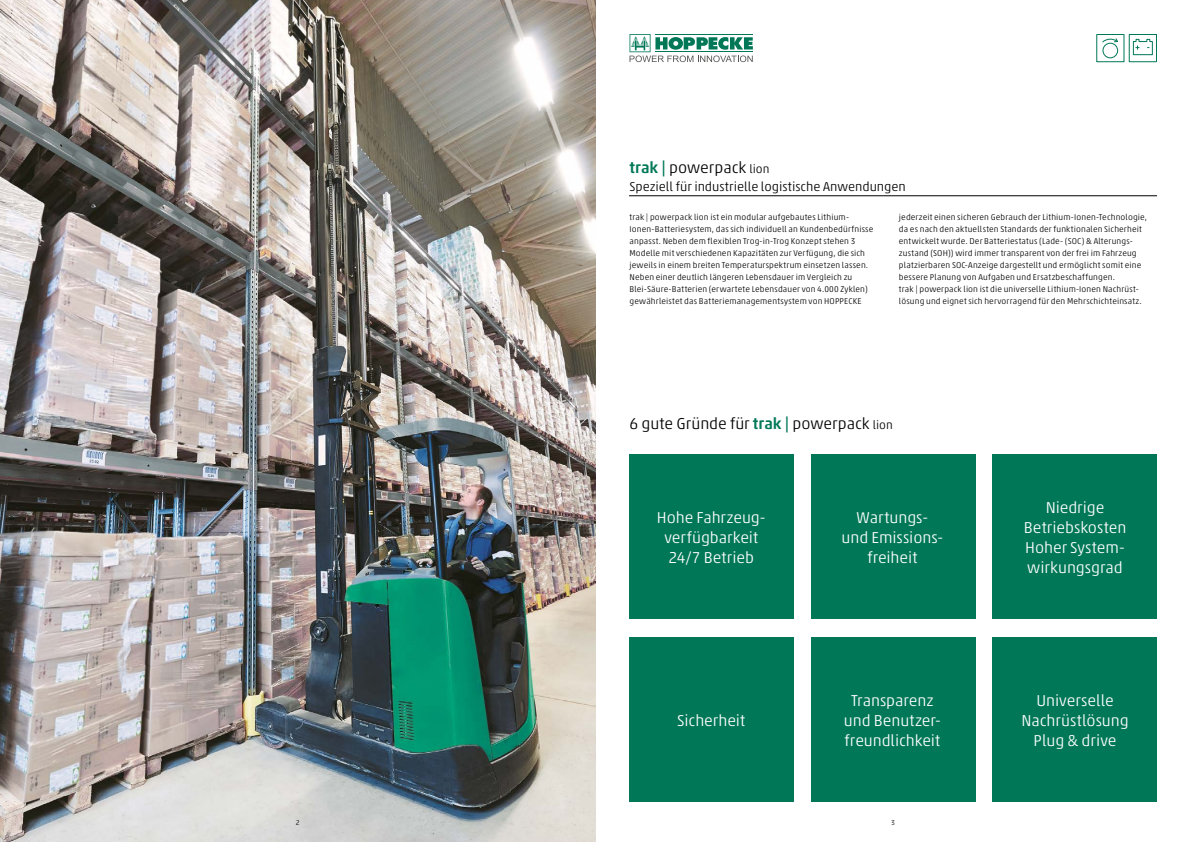
<style>
.page{position:relative;width:1191px;height:842px;background:#fff}
.page>*{position:absolute;margin:0;border:0;box-sizing:border-box;transform-origin:0 0}
.t1{font:300 16px/20px "Akko Pro";letter-spacing:-.005em;color:#fff;text-align:center}
.t2{font:300 16px "Akko Pro";letter-spacing:-.005em;color:#000}
.t3{font:300 13px "Akko Pro";color:#000}
.t4{font:300 8.5px/12px "Akko Pro";letter-spacing:.015em;color:#000}
.t5{font:300 7px "Akko Pro";color:#000}
.s1{font-weight:500;color:#007858}
.s2{font-size:12px}
</style>
<div class="page">
<img style="left:0;top:0;width:595px;height:842px">
<svg style="left:629px;top:34px;width:124px;height:28px"></svg>
<div style="left:1096px;top:34px;width:28px;height:28px;border:1px solid #007858"></div>
<svg style="left:1102px;top:38px;width:16px;height:5px"></svg>
<div style="left:1102px;top:42px;width:16px;height:17px;border:1px solid #007858;border-radius:50%"></div>
<div style="left:1128px;top:34px;width:29px;height:28px;border:1px solid #007858"></div>
<svg style="left:1132px;top:38px;width:21px;height:18px"></svg>
<hr style="left:629px;top:196px;width:528px;height:1px;background:#000">
<div style="left:629px;top:637px;width:165px;height:165px;background:#007858"></div>
<div style="left:811px;top:637px;width:164px;height:165px;background:#007858"></div>
<div style="left:992px;top:637px;width:165px;height:165px;background:#007858"></div>
<div style="left:629px;top:454px;width:165px;height:165px;background:#007858"></div>
<div style="left:811px;top:454px;width:164px;height:165px;background:#007858"></div>
<div style="left:992px;top:454px;width:165px;height:165px;background:#007858"></div>
<p class="t5" style="left:296px;top:818px;width:5px">2</p>
<h1 class="t2" style="left:629px;top:158px;width:141px"><span class="s1">trak |</span> powerpack <span class="s2">lion</span></h1>
<h2 class="t3" style="left:629px;top:179px;width:278px">Speziell für industrielle logistische Anwendungen</h2>
<p class="t4" style="left:629px;top:211px;width:245px">trak | powerpack lion ist ein modular aufgebautes Lithium-Ionen-Batteriesystem, das sich individuell an Kundenbedürfnisse anpasst. Neben dem flexiblen Trog-in-Trog Konzept stehen 3<br>Modelle mit verschiedenen Kapazitäten zur Verfügung, die sich jeweils in einem breiten Temperaturspektrum einsetzen lassen.<br>Neben einer deutlich längeren Lebensdauer im Vergleich zu Blei-Säure-Batterien (erwartete Lebensdauer von 4.000 Zyklen) gewährleistet das Batteriemanagementsystem von HOPPECKE</p>
<p class="t4" style="left:899px;top:211px;width:250px">jederzeit einen sicheren Gebrauch der Lithium-Ionen-Technologie, da es nach den aktuellsten Standards der funktionalen Sicherheit entwickelt wurde. Der Batteriestatus (Lade- (SOC) &amp; Alterungs&shy;zustand (SOH)) wird immer transparent von der frei im Fahrzeug platzierbaren SOC-Anzeige dargestellt und ermöglicht somit eine bessere Planung von Aufgaben und Ersatzbeschaffungen.<br>trak | powerpack lion ist die universelle Lithium-Ionen Nachrüst&shy;lösung und eignet sich hervorragend für den Mehrschichteinsatz.</p>
<h1 class="t2" style="left:629px;top:414px;width:265px">6 gute Gründe für <span class="s1">trak |</span> powerpack <span class="s2">lion</span></h1>
<h1 class="t1" style="left:657px;top:507px;width:110px">Hohe Fahrzeug&shy;verfügbarkeit<br>24/7 Betrieb</h1>
<h1 class="t1" style="left:841px;top:507px;width:103px">Wartungs&shy;und Emissions&shy;freiheit</h1>
<h1 class="t1" style="left:1023px;top:497px;width:104px">Niedrige<br>Betriebskosten<br>Hoher System&shy;wirkungsgrad</h1>
<h1 class="t1" style="left:677px;top:710px;width:70px">Sicherheit</h1>
<h1 class="t1" style="left:844px;top:690px;width:99px">Transparenz und Benutzer&shy;freundlichkeit</h1>
<h1 class="t1" style="left:1021px;top:690px;width:109px">Universelle<br>Nachrüstlösung<br>Plug &amp; drive</h1>
<p class="t5" style="left:891px;top:818px;width:5px">3</p>
</div>
